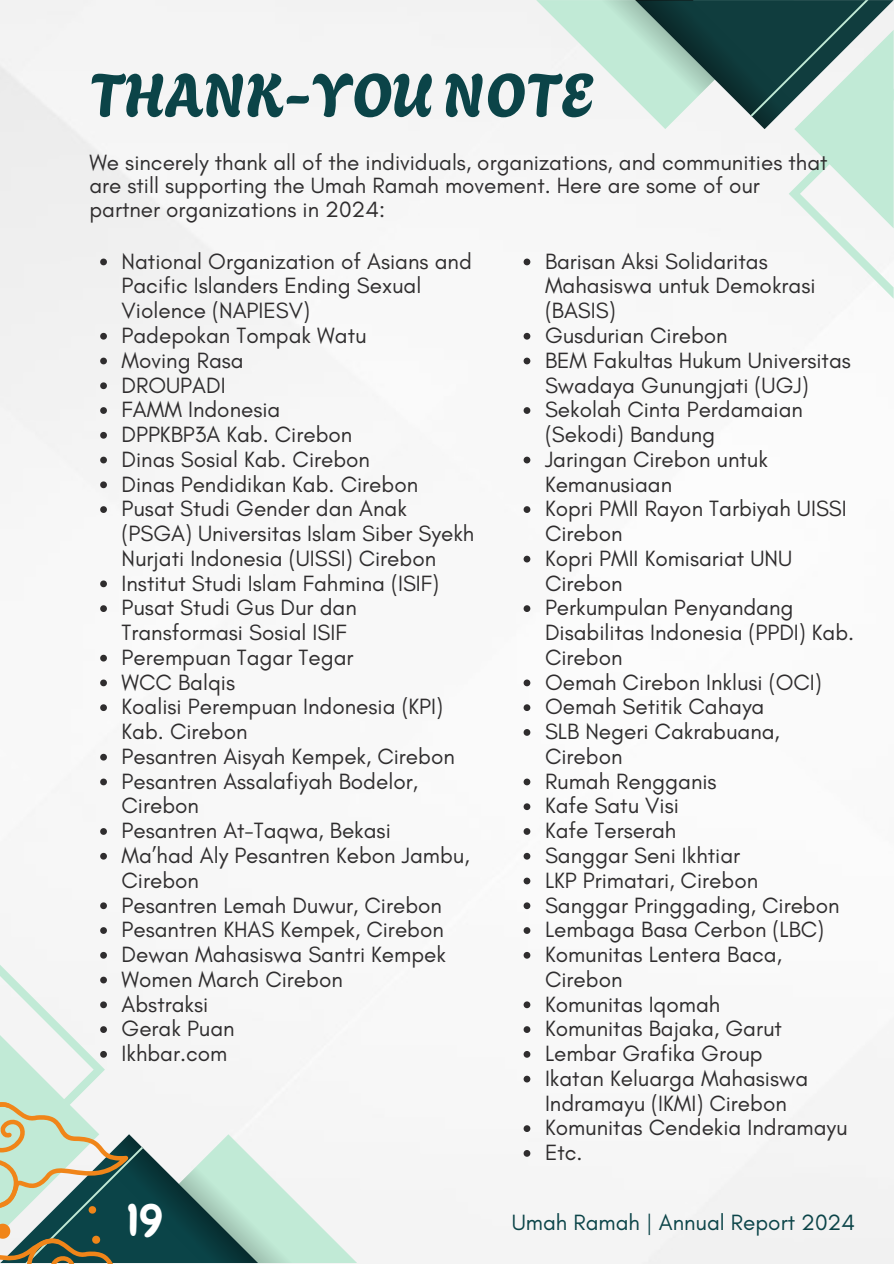
<style>
.page{position:relative;width:894px;height:1264px;background:#fff}
.page>*{position:absolute;margin:0;border:0;box-sizing:border-box;transform-origin:0 0}
.t1{font:60px "Agbalumo";color:#0b4448}
.t2{font:45px "Chewy";color:#fff}
.t3{font:22.5px/24.8px "Glacial Indifference";color:#2f2d2e}
.t4{font:22.5px "Glacial Indifference";color:#0b4448}
</style>
<div class="page">
<img style="left:0;top:0;width:893px;height:1263px">
<svg style="left:536px;top:1px;width:357px;height:298px"></svg>
<svg style="left:100px;top:258px;width:7px;height:7px"></svg>
<svg style="left:100px;top:333px;width:7px;height:6px"></svg>
<svg style="left:100px;top:357px;width:7px;height:7px"></svg>
<svg style="left:100px;top:382px;width:7px;height:7px"></svg>
<svg style="left:100px;top:407px;width:7px;height:7px"></svg>
<svg style="left:100px;top:432px;width:7px;height:6px"></svg>
<svg style="left:100px;top:456px;width:7px;height:7px"></svg>
<svg style="left:100px;top:481px;width:7px;height:7px"></svg>
<svg style="left:100px;top:506px;width:7px;height:7px"></svg>
<svg style="left:100px;top:580px;width:7px;height:7px"></svg>
<svg style="left:100px;top:605px;width:7px;height:7px"></svg>
<svg style="left:100px;top:654px;width:7px;height:7px"></svg>
<svg style="left:100px;top:679px;width:7px;height:7px"></svg>
<svg style="left:100px;top:704px;width:7px;height:7px"></svg>
<svg style="left:100px;top:753px;width:7px;height:7px"></svg>
<svg style="left:100px;top:778px;width:7px;height:7px"></svg>
<svg style="left:100px;top:828px;width:7px;height:6px"></svg>
<svg style="left:100px;top:852px;width:7px;height:7px"></svg>
<svg style="left:100px;top:902px;width:7px;height:7px"></svg>
<svg style="left:100px;top:927px;width:7px;height:6px"></svg>
<svg style="left:100px;top:951px;width:7px;height:7px"></svg>
<svg style="left:0;top:964px;width:357px;height:299px"></svg>
<svg style="left:523px;top:258px;width:7px;height:7px"></svg>
<svg style="left:523px;top:333px;width:7px;height:6px"></svg>
<svg style="left:523px;top:357px;width:7px;height:7px"></svg>
<svg style="left:523px;top:407px;width:7px;height:7px"></svg>
<svg style="left:523px;top:456px;width:7px;height:7px"></svg>
<svg style="left:523px;top:506px;width:7px;height:7px"></svg>
<svg style="left:523px;top:555px;width:7px;height:7px"></svg>
<svg style="left:523px;top:605px;width:7px;height:7px"></svg>
<svg style="left:523px;top:679px;width:7px;height:7px"></svg>
<svg style="left:523px;top:704px;width:7px;height:7px"></svg>
<svg style="left:523px;top:729px;width:7px;height:6px"></svg>
<svg style="left:523px;top:778px;width:7px;height:7px"></svg>
<svg style="left:523px;top:803px;width:7px;height:7px"></svg>
<svg style="left:523px;top:828px;width:7px;height:6px"></svg>
<svg style="left:523px;top:852px;width:7px;height:7px"></svg>
<svg style="left:523px;top:877px;width:7px;height:7px"></svg>
<svg style="left:523px;top:902px;width:7px;height:7px"></svg>
<svg style="left:523px;top:927px;width:7px;height:6px"></svg>
<svg style="left:523px;top:951px;width:7px;height:7px"></svg>
<svg style="left:523px;top:1001px;width:7px;height:7px"></svg>
<svg style="left:523px;top:1026px;width:7px;height:6px"></svg>
<svg style="left:523px;top:1050px;width:7px;height:7px"></svg>
<svg style="left:523px;top:1075px;width:7px;height:7px"></svg>
<svg style="left:523px;top:1125px;width:7px;height:6px"></svg>
<svg style="left:523px;top:1149px;width:7px;height:7px"></svg>
<h1 class="t1" style="left:89px;top:45px;width:505px">THANK-YOU NOTE</h1>
<p class="t3" style="left:89px;top:150px;width:739px;line-height:23.7px">We sincerely thank all of the individuals, organizations, and communities that are still supporting the Umah Ramah movement. Here are some of our partner organizations in 2024:</p>
<p class="t3" style="left:121px;top:248px;width:354px">National Organization of Asians and<br>Pacific Islanders Ending Sexual<br>Violence (NAPIESV)<br>Padepokan Tompak Watu<br>Moving Rasa<br>DROUPADI<br>FAMM Indonesia<br>DPPKBP3A Kab. Cirebon<br>Dinas Sosial Kab. Cirebon<br>Dinas Pendidikan Kab. Cirebon<br>Pusat Studi Gender dan Anak (PSGA) Universitas Islam Siber Syekh<br>Nurjati Indonesia (UISSI) Cirebon<br>Institut Studi Islam Fahmina (ISIF)<br>Pusat Studi Gus Dur dan<br>Transformasi Sosial ISIF<br>Perempuan Tagar Tegar<br>WCC Balqis<br>Koalisi Perempuan Indonesia (KPI)<br>Kab. Cirebon<br>Pesantren Aisyah Kempek, Cirebon<br>Pesantren Assalafiyah Bodelor,<br>Cirebon<br>Pesantren At-Taqwa, Bekasi<br>Ma’had Aly Pesantren Kebon Jambu,<br>Cirebon<br>Pesantren Lemah Duwur, Cirebon<br>Pesantren KHAS Kempek, Cirebon<br>Dewan Mahasiswa Santri Kempek<br>Women March Cirebon<br>Abstraksi<br>Gerak Puan<br>Ikhbar.com</p>
<p class="t3" style="left:545px;top:248px;width:311px">Barisan Aksi Solidaritas<br>Mahasiswa untuk Demokrasi (BASIS)<br>Gusdurian Cirebon<br>BEM Fakultas Hukum Universitas<br>Swadaya Gunungjati (UGJ)<br>Sekolah Cinta Perdamaian (Sekodi) Bandung<br>Jaringan Cirebon untuk<br>Kemanusiaan<br>Kopri PMII Rayon Tarbiyah UISSI<br>Cirebon<br>Kopri PMII Komisariat UNU<br>Cirebon<br>Perkumpulan Penyandang<br>Disabilitas Indonesia (PPDI) Kab.<br>Cirebon<br>Oemah Cirebon Inklusi (OCI)<br>Oemah Setitik Cahaya<br>SLB Negeri Cakrabuana,<br>Cirebon<br>Rumah Rengganis<br>Kafe Satu Visi<br>Kafe Terserah<br>Sanggar Seni Ikhtiar<br>LKP Primatari, Cirebon<br>Sanggar Pringgading, Cirebon<br>Lembaga Basa Cerbon (LBC)<br>Komunitas Lentera Baca,<br>Cirebon<br>Komunitas Iqomah<br>Komunitas Bajaka, Garut<br>Lembar Grafika Group<br>Ikatan Keluarga Mahasiswa<br>Indramayu (IKMI) Cirebon<br>Komunitas Cendekia Indramayu<br>Etc.</p>
<h2 class="t2" style="left:127px;top:1192px;width:37px">19</h2>
<p class="t4" style="left:511px;top:1208px;width:344px">Umah Ramah | Annual Report 2024</p>
</div>
